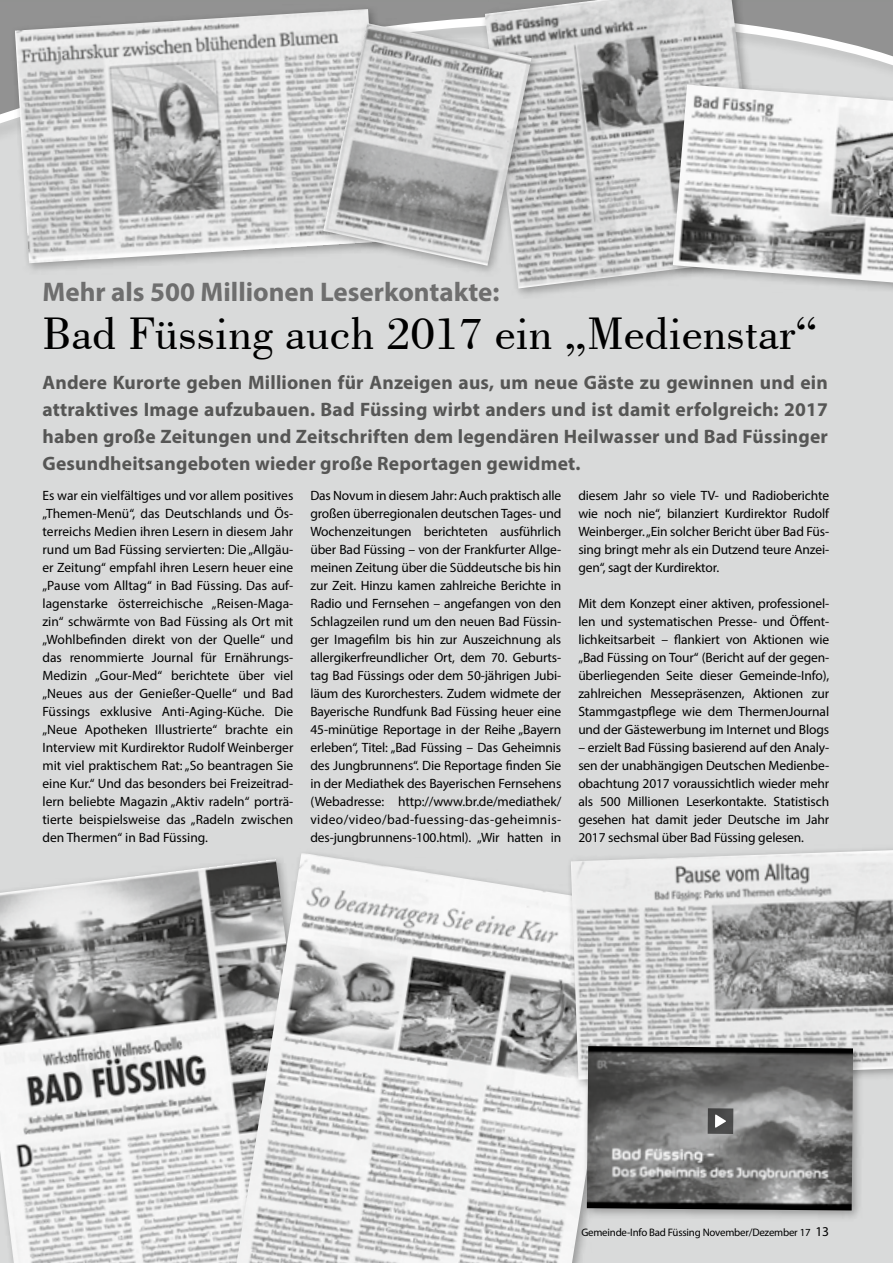
<style>
.page{position:relative;width:893px;height:1263px;background:#d9dada}
.page>*{position:absolute;margin:0;border:0;box-sizing:border-box;transform-origin:0 0}
.t1{font:48px "Bodoni BT";color:#000}
.t2{font:700 27px "Myriad Pro";color:#6e6e6e}
.t3{font:700 19.5px/27px "Myriad Pro";letter-spacing:.01em;color:#565655;text-align:justify}
.t4{font:13.5px/18px "Myriad Pro";letter-spacing:-.01em;color:#000;text-align:justify}
.t5{font:10.8px "Myriad Pro";letter-spacing:-.02em;color:#000}
.s1{font-size:13.5px}
</style>
<div class="page">
<svg style="left:0;top:0;width:893px;height:135px"></svg>
<img style="left:0;top:864px;width:227px;height:399px">
<div style="left:227px;top:848px;width:412px;height:415px;background:#000;opacity:.3"></div>
<img style="left:236px;top:853px;width:393px;height:410px">
<div style="left:480px;top:0;width:294px;height:299px;background:#000;opacity:.3"></div>
<img style="left:485px;top:0;width:278px;height:288px">
<div style="left:668px;top:80px;width:225px;height:219px;background:#000;opacity:.3"></div>
<img style="left:673px;top:85px;width:220px;height:197px">
<div style="left:566px;top:845px;width:327px;height:246px;background:#000;opacity:.3"></div>
<img style="left:571px;top:850px;width:322px;height:230px">
<div style="left:10px;top:4px;width:383px;height:270px;background:#000;opacity:.3"></div>
<img style="left:15px;top:9px;width:367px;height:254px">
<div style="left:318px;top:18px;width:224px;height:258px;background:#000;opacity:.3"></div>
<img style="left:323px;top:23px;width:209px;height:243px">
<div style="left:582px;top:1041px;width:282px;height:180px;background:#000;opacity:.3"></div>
<img style="left:587px;top:1046px;width:266px;height:164px">
<div style="left:708px;top:1108px;width:25px;height:26px;background:#494949"></div>
<svg style="left:715px;top:1114px;width:11px;height:14px"></svg>
<h2 class="t2" style="left:43px;top:274px;width:458px">Mehr als 500 Millionen Leserkontakte:</h2>
<h1 class="t1" style="left:43px;top:304px;width:776px">Bad Füssing auch 2017 ein „Medienstar“</h1>
<p class="t3" style="left:43px;top:368px;width:787px">Andere Kurorte geben Millionen für Anzeigen aus, um neue Gäste zu gewinnen und ein attraktives Image aufzubauen. Bad Füssing wirbt anders und ist damit erfolgreich: 2017 haben große Zeitungen und Zeitschriften dem legendären Heilwasser und Bad Füssinger Gesundheitsangeboten wieder große Reportagen gewidmet.</p>
<p class="t4" style="left:43px;top:486px;width:252px">Es war ein vielfältiges und vor allem positives „Themen-Menü“, das Deutschlands und Ös&shy;terreichs Medien ihren Lesern in diesem Jahr rund um Bad Füssing servierten: Die „Allgäu&shy;er Zeitung“ empfahl ihren Lesern heuer eine „Pause vom Alltag“ in Bad Füssing. Das auf&shy;lagenstarke österreichische „Reisen-Maga&shy;zin“ schwärmte von Bad Füssing als Ort mit „Wohlbefinden direkt von der Quelle“ und das renommierte Journal für Ernährungs-Medizin „Gour-Med“ berichtete über viel „Neues aus der Genießer-Quelle“ und Bad Füssings exklusive Anti-Aging-Küche. Die „Neue Apotheken Illustrierte“ brachte ein Interview mit Kurdirektor Rudolf Weinberger mit viel praktischem Rat: „So beantragen Sie eine Kur.“ Und das besonders bei Freizeitrad&shy;lern beliebte Magazin „Aktiv radeln“ porträ&shy;tierte beispielsweise das „Radeln zwischen den Thermen“ in Bad Füssing.</p>
<p class="t4" style="left:310px;top:486px;width:252px">Das Novum in diesem Jahr: Auch praktisch alle großen überregionalen deutschen Tages- und Wochenzeitungen berichteten ausführlich über Bad Füssing – von der Frankfurter Allge&shy;meinen Zeitung über die Süddeutsche bis hin zur Zeit. Hinzu kamen zahlreiche Berichte in Radio und Fernsehen – angefangen von den Schlagzeilen rund um den neuen Bad Füssin&shy;ger Imagefilm bis hin zur Auszeichnung als allergikerfreundlicher Ort, dem 70. Geburts&shy;tag Bad Füssings oder dem 50-jährigen Jubi&shy;läum des Kurorchesters. Zudem widmete der Bayerische Rundfunk Bad Füssing heuer eine 45-minütige Reportage in der Reihe „Bayern erleben“, Titel: „Bad Füssing – Das Geheimnis des Jungbrunnens“. Die Reportage finden Sie in der Mediathek des Bayerischen Fernsehens (Webadresse: http://www.br.de/mediathek/ video/video/bad-fuessing-das-geheimnis&shy;des-jungbrunnens-100.html). „Wir hatten in</p>
<p class="t4" style="left:578px;top:486px;width:252px">diesem Jahr so viele TV- und Radioberichte wie noch nie“, bilanziert Kurdirektor Rudolf Weinberger. „Ein solcher Bericht über Bad Füs&shy;sing bringt mehr als ein Dutzend teure Anzei&shy;gen“, sagt der Kurdirektor.</p>
<p class="t4" style="left:578px;top:594px;width:252px">Mit dem Konzept einer aktiven, professionel&shy;len und systematischen Presse- und Öffent&shy;lichkeitsarbeit – flankiert von Aktionen wie „Bad Füssing on Tour“ (Bericht auf der gegen&shy;überliegenden Seite dieser Gemeinde-Info), zahlreichen Messepräsenzen, Aktionen zur Stammgastpflege wie dem ThermenJournal und der Gästewerbung im Internet und Blogs</p>
<p class="t4" style="left:578px;top:738px;width:252px">– erzielt Bad Füssing basierend auf den Analy&shy;sen der unabhängigen Deutschen Medienbe&shy;obachtung 2017 voraussichtlich wieder mehr als 500 Millionen Leserkontakte. Statistisch gesehen hat damit jeder Deutsche im Jahr 2017 sechsmal über Bad Füssing gelesen.</p>
<p class="t5" style="left:581px;top:1226px;width:249px">Gemeinde-Info Bad Füssing November/Dezember 17 <span class="s1">13</span></p>
</div>
